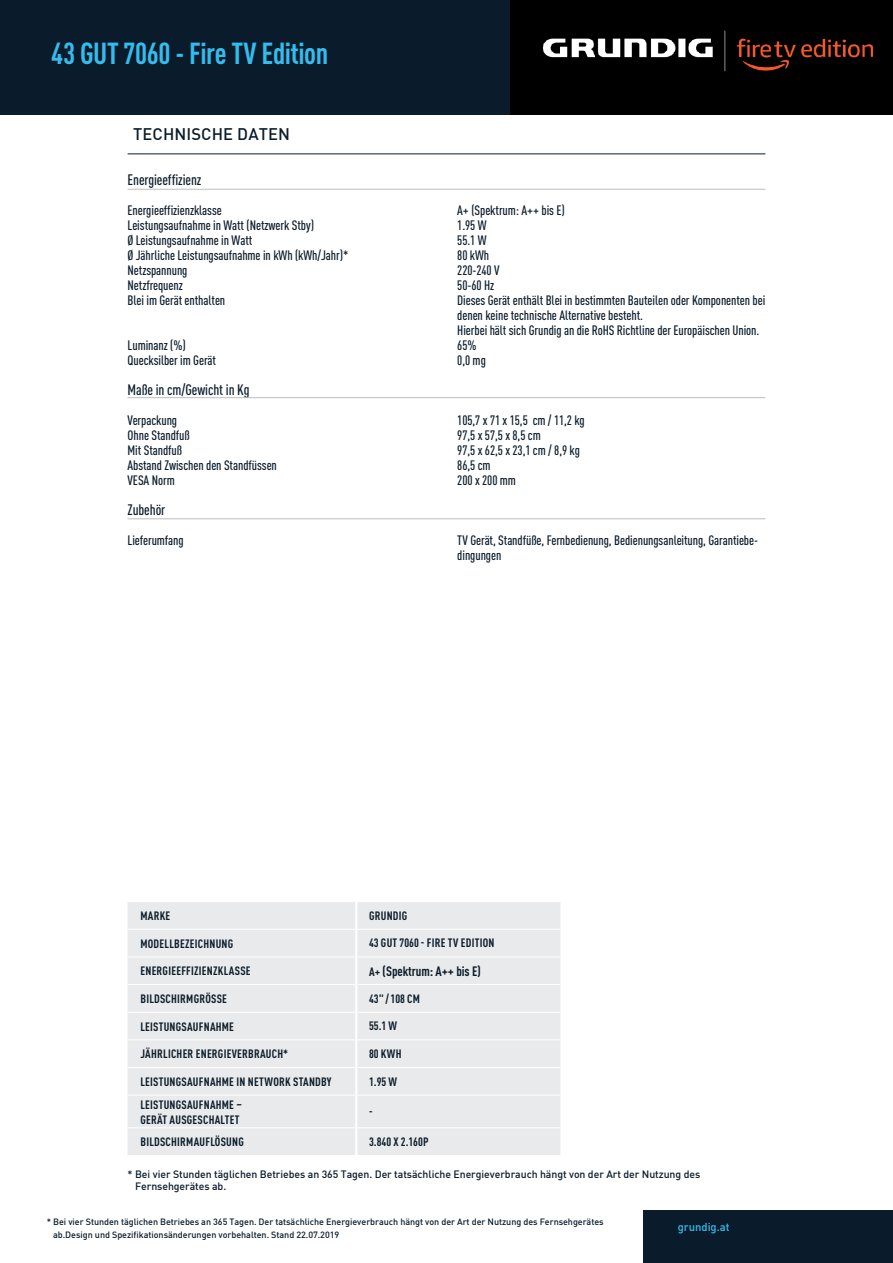
<style>
.page{position:relative;width:893px;height:1263px;background:#fff}
.page>*{position:absolute;margin:0;border:0;box-sizing:border-box;transform-origin:0 0}
.t1{font:700 condensed 30px "DIN Pro";letter-spacing:-.015em;color:#34bced}
.t2{font:16.5px "DIN Medium";letter-spacing:.005em;color:#0a1c2b}
.t3{font:500 condensed 15px "DIN Pro";letter-spacing:-.005em;color:#0a1c2b}
.t4{font:500 condensed 13.5px/15px "DIN Pro";letter-spacing:-.005em;color:#0a1c2b}
.t5{font:700 condensed 13.5px "DIN Pro";letter-spacing:-.005em;color:#0a1c2b}
.t6{font:700 condensed 12px/15px "DIN Pro";letter-spacing:.02em;color:#0a1c2b}
.t7{font:11.25px "DIN Medium";letter-spacing:-.005em;color:#34bced}
.t8{font:10.5px/12px "DIN Medium";letter-spacing:-.005em;color:#0a1c2b}
.t9{font:9px/12.8px "DIN Medium";letter-spacing:-.005em;color:#0a1c2b}
.s1{font-size:12px}
</style>
<div class="page">
<div style="left:0;top:0;width:510px;height:115px;background:#0a1c2b"></div>
<hr style="left:128px;top:154px;width:637px;height:1px;background:#0a1c2b">
<div style="left:643px;top:1211px;width:250px;height:52px;background:#0a1c2b"></div>
<hr style="left:128px;top:189px;width:637px;height:1px;background:#bcbdc0">
<hr style="left:128px;top:397px;width:637px;height:1px;background:#bcbdc0">
<hr style="left:128px;top:518px;width:637px;height:1px;background:#bcbdc0">
<div style="left:128px;top:902px;width:432px;height:253px;background:#e9eaeb"></div>
<hr style="left:128px;top:956px;width:227px;height:1px;background:#fff">
<hr style="left:357px;top:956px;width:203px;height:1px;background:#fff">
<hr style="left:128px;top:984px;width:227px;height:1px;background:#fff">
<hr style="left:357px;top:984px;width:203px;height:1px;background:#fff">
<hr style="left:128px;top:1012px;width:227px;height:1px;background:#fff">
<hr style="left:357px;top:1012px;width:203px;height:1px;background:#fff">
<hr style="left:128px;top:929px;width:227px;height:1px;background:#fff">
<hr style="left:357px;top:929px;width:203px;height:1px;background:#fff">
<hr style="left:128px;top:1039px;width:227px;height:1px;background:#fff">
<hr style="left:357px;top:1039px;width:203px;height:1px;background:#fff">
<hr style="left:128px;top:1067px;width:227px;height:1px;background:#fff">
<hr style="left:357px;top:1067px;width:203px;height:1px;background:#fff">
<hr style="left:128px;top:1095px;width:227px;height:1px;background:#fff">
<hr style="left:357px;top:1095px;width:203px;height:1px;background:#fff">
<hr style="left:128px;top:1127px;width:227px;height:1px;background:#fff">
<hr style="left:357px;top:1127px;width:203px;height:1px;background:#fff">
<hr style="left:355px;top:902px;width:2px;height:27px;background:#fff">
<hr style="left:355px;top:929px;width:2px;height:28px;background:#fff">
<hr style="left:355px;top:957px;width:2px;height:27px;background:#fff">
<hr style="left:355px;top:984px;width:2px;height:28px;background:#fff">
<hr style="left:355px;top:1012px;width:2px;height:28px;background:#fff">
<hr style="left:355px;top:1040px;width:2px;height:27px;background:#fff">
<hr style="left:355px;top:1067px;width:2px;height:28px;background:#fff">
<hr style="left:355px;top:1095px;width:2px;height:33px;background:#fff">
<hr style="left:355px;top:1128px;width:2px;height:27px;background:#fff">
<img style="left:510px;top:0;width:383px;height:115px">
<h1 class="t1" style="left:51px;top:31px;width:278px">43 GUT 7060 - Fire TV Edition</h1>
<p class="t2" style="left:133px;top:124px;width:158px">TECHNISCHE DATEN</p>
<p class="t3" style="left:128px;top:168px;width:75px">Energieeffizienz</p>
<p class="t4" style="left:128px;top:201px;width:222px">Energieeffizienzklasse<br>Leistungsaufnahme in Watt (Netzwerk Stby)<br>Ø Leistungsaufnahme in Watt<br>Ø Jährliche Leistungsaufnahme in kWh (kWh/Jahr)*<br>Netzspannung<br>Netzfrequenz<br>Blei im Gerät enthalten</p>
<p class="t4" style="left:128px;top:336px;width:90px">Luminanz (%)<br>Quecksilber im Gerät</p>
<p class="t3" style="left:128px;top:378px;width:123px">Maße in cm/Gewicht in Kg</p>
<p class="t4" style="left:128px;top:411px;width:151px">Verpackung<br>Ohne Standfuß<br>Mit Standfuß<br>Abstand Zwischen den Standfüssen<br>VESA Norm</p>
<p class="t3" style="left:128px;top:498px;width:39px">Zubehör</p>
<p class="t4" style="left:128px;top:531px;width:58px">Lieferumfang</p>
<p class="t4" style="left:457px;top:201px;width:310px">A+ (Spektrum: A++ bis E)<br>1.95 W<br>55.1 W<br>80 kWh<br>220-240 V<br>50-60 Hz<br>Dieses Gerät enthält Blei in bestimmten Bauteilen oder Komponenten bei denen keine technische Alternative besteht.<br>Hierbei hält sich Grundig an die RoHS Richtline der Europäischen Union.<br>65%<br>0,0 mg</p>
<p class="t4" style="left:457px;top:411px;width:129px">105,7 x 71 x 15,5 cm / 11,2 kg<br>97,5 x 57,5 x 8,5 cm<br>97,5 x 62,5 x 23,1 cm / 8,9 kg<br>86,5 cm<br>200 x 200 mm</p>
<p class="t4" style="left:457px;top:531px;width:302px">TV Gerät, Standfüße, Fernbedienung, Bedienungsanleitung, Garantiebe&shy;dingungen</p>
<p class="t6" style="left:140px;top:907px;width:31px">MARKE</p>
<p class="t6" style="left:369px;top:907px;width:40px">GRUNDIG</p>
<p class="t6" style="left:140px;top:935px;width:94px">MODELLBEZEICHNUNG</p>
<p class="t6" style="left:369px;top:934px;width:127px">43 GUT 7060 - FIRE TV EDITION</p>
<p class="t6" style="left:140px;top:962px;width:112px">ENERGIEEFFIZIENZKLASSE</p>
<p class="t5" style="left:369px;top:960px;width:113px"><span class="s1">A+</span> (Spektrum: A++ bis E)</p>
<p class="t6" style="left:140px;top:990px;width:88px">BILDSCHIRMGRÖSSE</p>
<p class="t6" style="left:369px;top:990px;width:52px">43" / 108 CM</p>
<p class="t6" style="left:140px;top:1018px;width:95px">LEISTUNGSAUFNAHME</p>
<p class="t6" style="left:369px;top:1017px;width:30px">55.1 W</p>
<p class="t6" style="left:140px;top:1045px;width:149px">JÄHRLICHER ENERGIEVERBRAUCH*</p>
<p class="t6" style="left:369px;top:1045px;width:34px">80 KWH</p>
<p class="t6" style="left:140px;top:1073px;width:193px">LEISTUNGSAUFNAHME IN NETWORK STANDBY</p>
<p class="t6" style="left:369px;top:1073px;width:30px">1.95 W</p>
<p class="t6" style="left:140px;top:1096px;width:103px">LEISTUNGSAUFNAHME –<br>GERÄT AUSGESCHALTET</p>
<p class="t6" style="left:369px;top:1103px;width:5px">-</p>
<p class="t6" style="left:140px;top:1133px;width:105px">BILDSCHIRMAUFLÖSUNG</p>
<p class="t6" style="left:369px;top:1133px;width:61px">3.840 X 2.160P</p>
<p class="t8" style="left:135px;top:1168px;width:567px;text-indent:-8px">* Bei vier Stunden täglichen Betriebes an 365 Tagen. Der tatsächliche Energieverbrauch hängt von der Art der Nutzung des<br>Fernsehgerätes ab.</p>
<p class="t9" style="left:53px;top:1215px;width:552px;text-indent:-6px">* Bei vier Stunden täglichen Betriebes an 365 Tagen. Der tatsächliche Energieverbrauch hängt von der Art der Nutzung des Fernsehgerätes ab.Design und Spezifikationsänderungen vorbehalten. Stand 22.07.2019</p>
<p class="t7" style="left:678px;top:1220px;width:53px">grundig.at</p>
</div>
